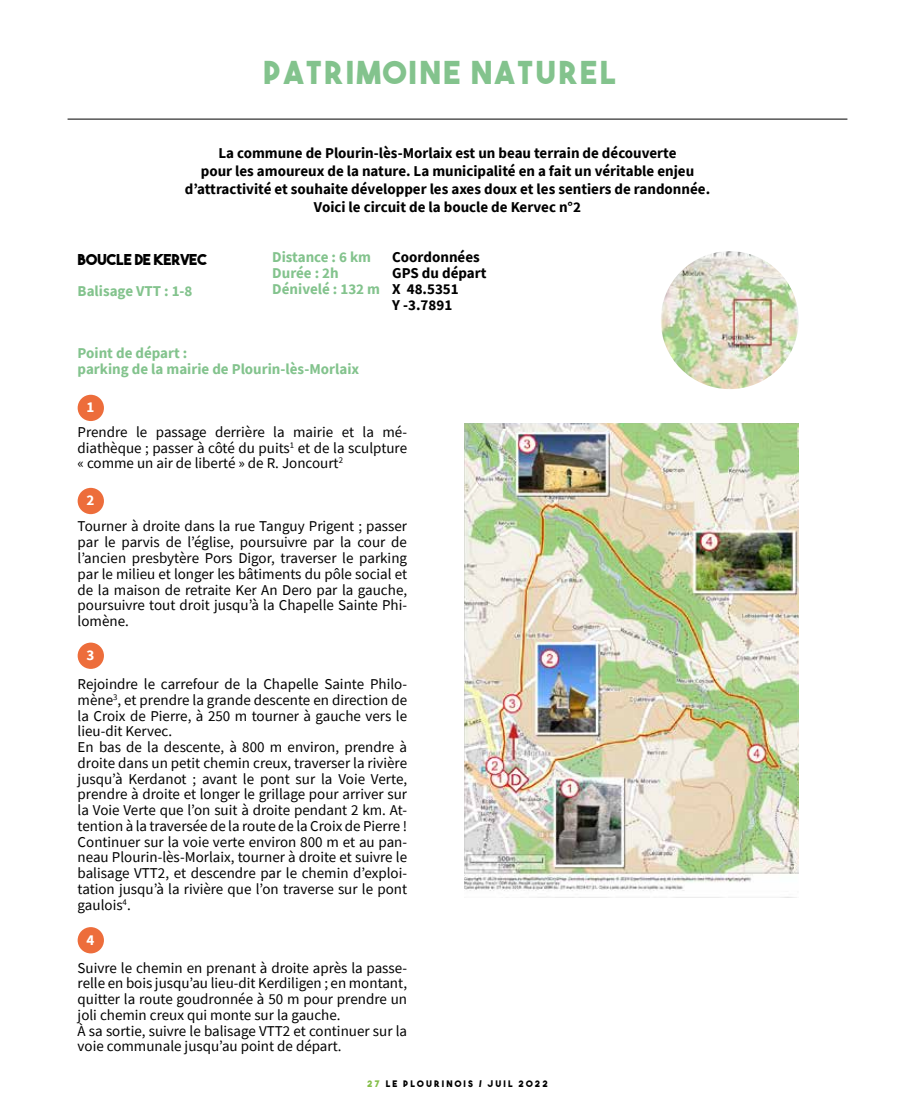
<style>
.page{position:relative;width:915px;height:1106px;background:#fff}
.page>*{position:absolute;margin:0;border:0;box-sizing:border-box;transform-origin:0 0}
.t1{font:31.5px "The Bold Font";letter-spacing:.075em;color:#83c38d}
.t2{font:15px/15.8px "Source Sans Pro";color:#000;text-align:justify}
.t3{font:700 15px/18px "Source Sans Pro";color:#000;text-align:center}
.t4{font:700 15px/15.8px "Source Sans Pro";color:#83c38d}
.t5{font:15px "The Bold Font";color:#000}
.t6{font:700 15px "Source Sans Pro";color:#fff}
.t7{font:9px "The Bold Font";letter-spacing:.24em;color:#000}
.s1{color:#85be49}
</style>
<div class="page">
<hr style="left:68px;top:119px;width:779px;height:1px;background:#000">
<img style="left:465px;top:423px;width:333px;height:475px">
<img style="left:660px;top:251px;width:138px;height:138px;border-radius:69px">
<div style="left:78px;top:395px;width:26px;height:26px;background:#ed6d3b;border-radius:50%"></div>
<div style="left:78px;top:488px;width:26px;height:26px;background:#ed6d3b;border-radius:50%"></div>
<div style="left:78px;top:642px;width:26px;height:27px;background:#ed6d3b;border-radius:50%"></div>
<div style="left:78px;top:927px;width:26px;height:26px;background:#ed6d3b;border-radius:50%"></div>
<h1 class="t1" style="left:263px;top:53px;width:354px">PATRIMOINE NATUREL</h1>
<p class="t3" style="left:185px;top:144px;width:526px">La commune de Plourin-lès-Morlaix est un beau terrain de découverte<br>pour les amoureux de la nature. La municipalité en a fait un véritable enjeu d’attractivité et souhaite développer les axes doux et les sentiers de randonnée.<br>Voici le circuit de la boucle de Kervec n°2</p>
<p class="t5" style="left:78px;top:250px;width:131px">BOUCLE DE KERVEC</p>
<p class="t4" style="left:272px;top:249px;width:109px">Distance : 6 km<br>Durée : 2h<br>Dénivelé : 132 m</p>
<p class="t3" style="left:392px;top:249px;width:96px;line-height:15.8px;text-align:left">Coordonnées<br>GPS du départ<br>X 48.5351<br>Y -3.7891</p>
<p class="t4" style="left:78px;top:283px;width:116px">Balisage VTT : 1-8</p>
<p class="t4" style="left:78px;top:345px;width:283px">Point de départ :<br>parking de la mairie de Plourin-lès-Morlaix</p>
<p class="t6" style="left:86px;top:397px;width:9px">1</p>
<p class="t2" style="left:78px;top:424px;width:331px">Prendre le passage derrière la mairie et la mé&shy;diathèque ; passer à côté du puits<sup>1</sup> et de la sculpture « comme un air de liberté » de R. Joncourt<sup>2</sup></p>
<p class="t6" style="left:86px;top:490px;width:9px">2</p>
<p class="t2" style="left:78px;top:518px;width:331px">Tourner à droite dans la rue Tanguy Prigent ; passer par le parvis de l’église, poursuivre par la cour de l’ancien presbytère Pors Digor, traverser le parking par le milieu et longer les bâtiments du pôle social et de la maison de retraite Ker An Dero par la gauche, poursuivre tout droit jusqu’à la Chapelle Sainte Phi&shy;lomène.</p>
<p class="t6" style="left:86px;top:645px;width:9px">3</p>
<p class="t2" style="left:78px;top:676px;width:331px;text-align:left">Rejoindre le carrefour de la Chapelle Sainte Philo&shy;mène<sup>3</sup>, et prendre la grande descente en direction de la Croix de Pierre, à 250 m tourner à gauche vers le lieu-dit Kervec.<br>En bas de la descente, à 800 m environ, prendre à droite dans un petit chemin creux, traverser la rivière jusqu’à Kerdanot ; avant le pont sur la Voie Verte, prendre à droite et longer le grillage pour arriver sur la Voie Verte que l’on suit à droite pendant 2 km. At&shy;tention à la traversée de la route de la Croix de Pierre !<br>Continuer sur la voie verte environ 800 m et au pan&shy;neau Plourin-lès-Morlaix, tourner à droite et suivre le balisage VTT2, et descendre par le chemin d’exploi&shy;tation jusqu’à la rivière que l’on traverse sur le pont gaulois<sup>4</sup>.</p>
<p class="t6" style="left:86px;top:929px;width:9px">4</p>
<p class="t2" style="left:78px;top:959px;width:331px;text-align:left">Suivre le chemin en prenant à droite après la passe&shy;relle en bois jusqu’au lieu-dit Kerdiligen ; en montant, quitter la route goudronnée à 50 m pour prendre un joli chemin creux qui monte sur la gauche.<br>À sa sortie, suivre le balisage VTT2 et continuer sur la voie communale jusqu’au point de départ.</p>
<p class="t7" style="left:367px;top:1078px;width:182px"><span class="s1">27</span> LE PLOURINOIS / JUIL 2022</p>
</div>
